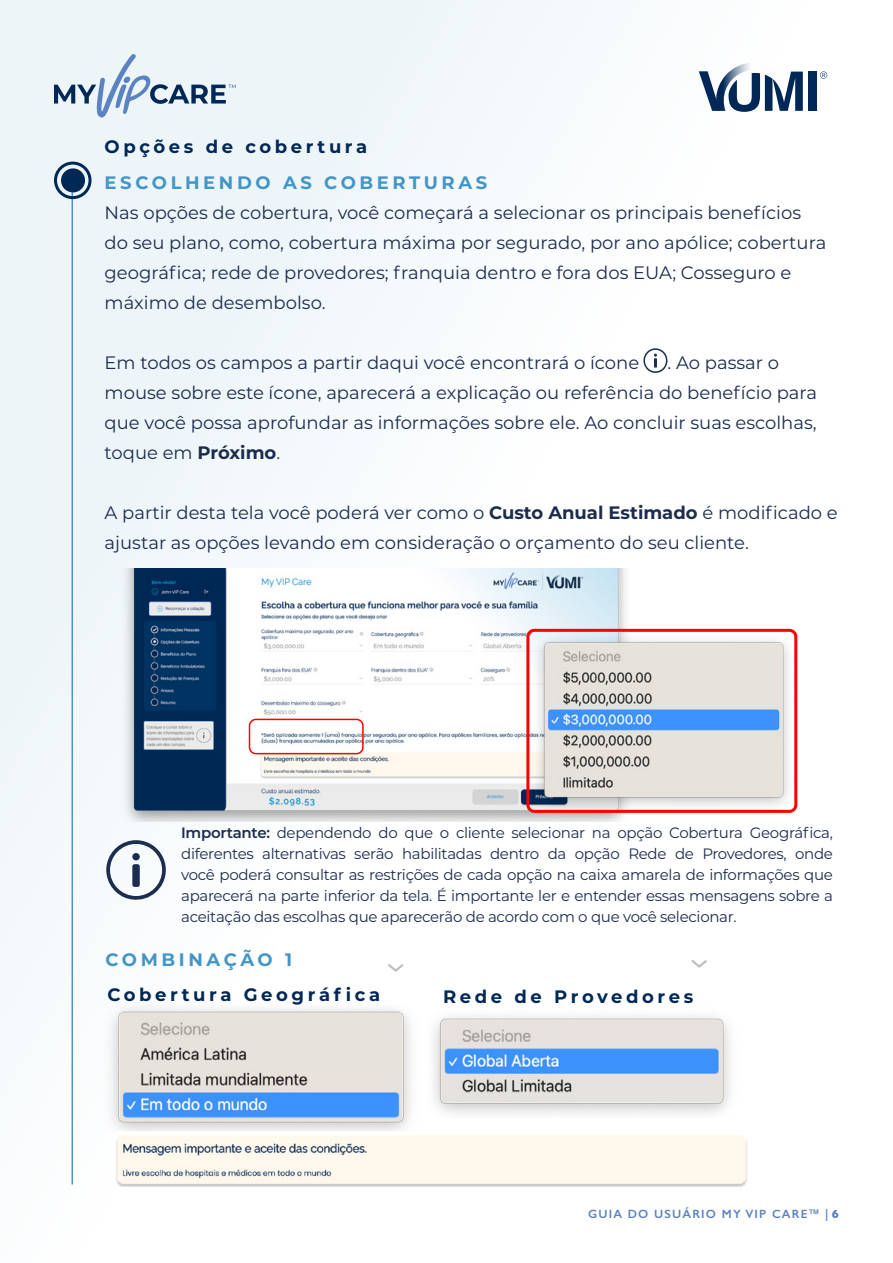
<style>
.page{position:relative;width:893px;height:1263px;background:#fff}
.page>*{position:absolute;margin:0;border:0;box-sizing:border-box;transform-origin:0 0}
.t1{font:18px/30px "Montserrat";color:#1c2c4e}
.t2{font:700 18px "Montserrat";letter-spacing:.2em;color:#002856}
.t3{font:700 18px "Montserrat";letter-spacing:.2em;color:#4295c9}
.t4{font:15px/21px "Montserrat";letter-spacing:-.02em;color:#1c2c4e;text-align:justify}
.t5{font:600 12px "Gill Sans";letter-spacing:.1em;color:#5b83c2}
.s1{font-weight:700}
.s2{font-weight:600}
</style>
<div class="page">
<div style="left:0;top:0;width:893px;height:1263px;background:linear-gradient(to right,#eff6fa,#fff)"></div>
<svg style="left:820px;top:71px;width:7px;height:8px"></svg>
<div style="left:809px;top:72px;width:8px;height:39px;background:#002856"></div>
<svg style="left:699px;top:62px;width:104px;height:50px"></svg>
<svg style="left:54px;top:54px;width:181px;height:63px;background:#c9d7e4"></svg>
<img style="left:116px;top:569px;width:519px;height:253px">
<hr style="left:72px;top:173px;width:1px;height:1011px;background:#5392c2">
<div style="left:54px;top:162px;width:38px;height:37px;border:3px solid #002856;border-radius:50%"></div>
<div style="left:61px;top:168px;width:24px;height:24px;background:#002856;border-radius:50%"></div>
<img style="left:528px;top:628px;width:271px;height:188px">
<div style="left:526px;top:629px;width:271px;height:184px;border:3px solid #f00;border-radius:6px"></div>
<div style="left:249px;top:719px;width:115px;height:35px;border:2px solid #f00;border-radius:6px"></div>
<svg style="left:106px;top:840px;width:61px;height:61px"></svg>
<div style="left:132px;top:853px;width:8px;height:7px;background:#1d2d50;border-radius:50%"></div>
<svg style="left:643px;top:348px;width:25px;height:25px"></svg>
<img style="left:98px;top:995px;width:326px;height:149px">
<img style="left:420px;top:1003px;width:321px;height:116px">
<img style="left:115px;top:1131px;width:635px;height:55px">
<svg style="left:388px;top:964px;width:15px;height:8px"></svg>
<svg style="left:691px;top:960px;width:16px;height:8px"></svg>
<p class="t2" style="left:105px;top:133px;width:264px">Opções de cobertura</p>
<p class="t3" style="left:105px;top:169px;width:384px">ESCOLHENDO AS COBERTURAS</p>
<p class="t1" style="left:105px;top:197px;width:723px">Nas opções de cobertura, você começará a selecionar os principais benefícios do seu plano, como, cobertura máxima por segurado, por ano apólice; cobertura geográfica; rede de provedores; franquia dentro e fora dos EUA; Cosseguro e máximo de desembolso.</p>
<p class="t1" style="left:105px;top:347px;width:536px">Em todos os campos a partir daqui você encontrará o ícone</p>
<p class="t1" style="left:105px;top:347px;width:714px;text-indent:563px">. Ao passar o mouse sobre este ícone, aparecerá a explicação ou referência do benefício para que você possa aprofundar as informações sobre ele. Ao concluir suas escolhas, toque em <span class="s1">Próximo</span>.</p>
<p class="t1" style="left:105px;top:497px;width:735px">A partir desta tela você poderá ver como o <span class="s1">Custo Anual Estimado</span> é modificado e ajustar as opções levando em consideração o orçamento do seu cliente.</p>
<p class="t4" style="left:181px;top:822px;width:653px"><span class="s2">Importante:</span> dependendo do que o cliente selecionar na opção Cobertura Geográfica, diferentes alternativas serão habilitadas dentro da opção Rede de Provedores, onde você poderá consultar as restrições de cada opção na caixa amarela de informações que aparecerá na parte inferior da tela. É importante ler e entender essas mensagens sobre a aceitação das escolhas que aparecerão de acordo com o que você selecionar.</p>
<p class="t3" style="left:105px;top:946px;width:188px">COMBINAÇÃO 1</p>
<p class="t2" style="left:107px;top:981px;width:274px">Cobertura Geográfica</p>
<p class="t2" style="left:443px;top:983px;width:252px">Rede de Provedores</p>
<p class="t5" style="left:588px;top:1206px;width:252px">GUIA DO USUÁRIO MY VIP CARE™ | <span class="s1">6</span></p>
</div>
